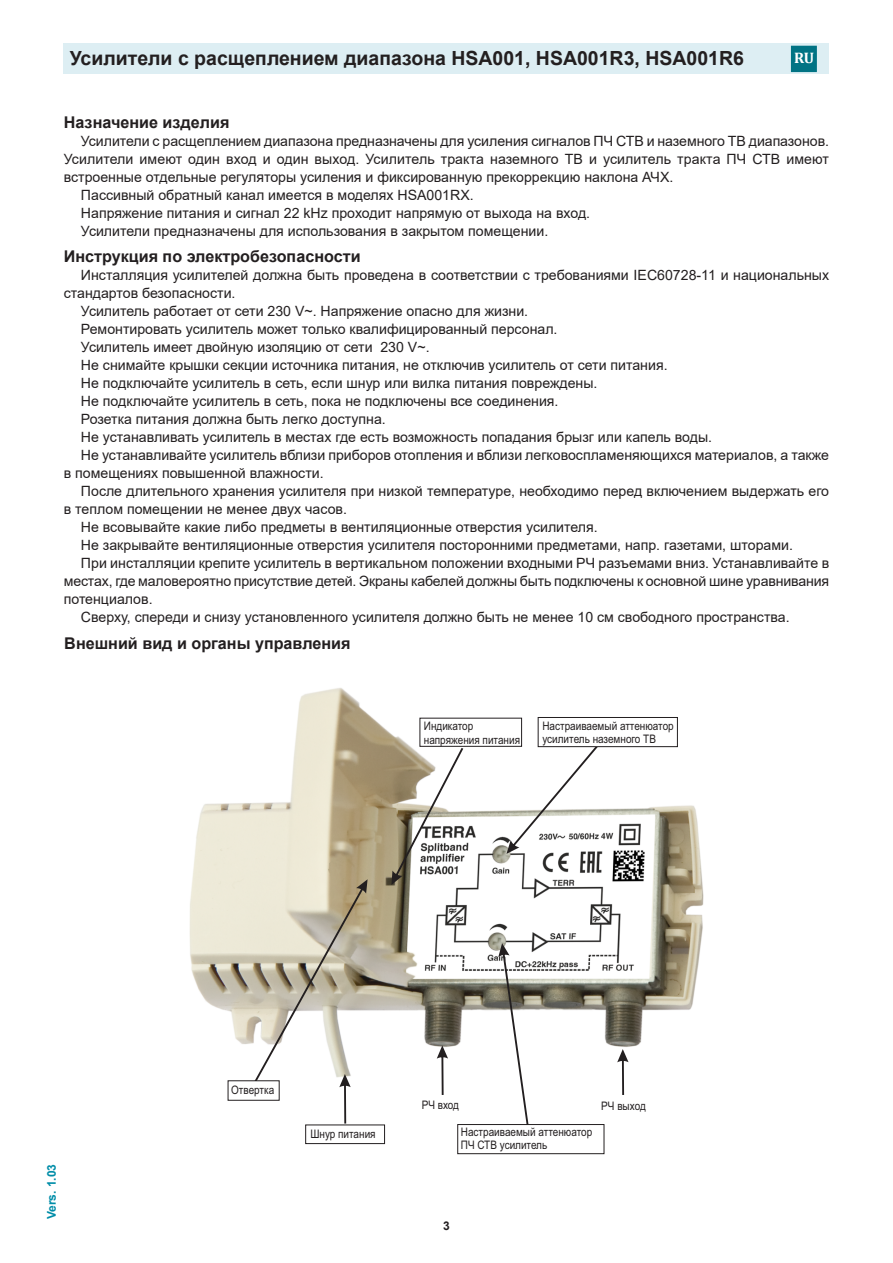
<style>
.page{position:relative;width:893px;height:1263px;background:#fff}
.page>*{position:absolute;margin:0;border:0;box-sizing:border-box;transform-origin:0 0}
.t1{font:700 19.5px "Arial";color:#231f20}
.Body_Text_2{font:700 16.2px "Arial";color:#231f20}
.heading_2{font:700 16.2px "Arial";color:#231f20}
.t2{font:700 15.3px "Cambria";color:#fff}
.Normal__Web{font:14.1px/18px "Arial";color:#231f20}
.t3{font:700 12px "Arial";color:#008da8}
.t4{font:700 12px "Arial";color:#231f20}
.t5{font:11.7px/13px "Arial";color:#231f20;scale:.85 1}
</style>
<div class="page">
<div style="left:64px;top:44px;width:765px;height:30px;background:#ddeef3"></div>
<div style="left:791px;top:46px;width:26px;height:26px;background:#017384"></div>
<img style="left:189px;top:688px;width:515px;height:371px">
<div style="left:457px;top:1124px;width:147px;height:30px;border:1px solid #231f20"></div>
<div style="left:305px;top:1124px;width:80px;height:20px;border:1px solid #231f20"></div>
<svg style="left:506px;top:746px;width:92px;height:108px"></svg>
<div style="left:538px;top:717px;width:139px;height:30px;background:#fff"></div>
<div style="left:538px;top:717px;width:140px;height:30px;border:1px solid #231f20"></div>
<svg style="left:391px;top:748px;width:72px;height:137px"></svg>
<div style="left:420px;top:718px;width:102px;height:28px;background:#fff"></div>
<div style="left:420px;top:718px;width:102px;height:29px;border:1px solid #231f20"></div>
<svg style="left:617px;top:1049px;width:12px;height:46px"></svg>
<svg style="left:498px;top:943px;width:30px;height:182px"></svg>
<svg style="left:437px;top:1045px;width:11px;height:50px"></svg>
<div style="left:228px;top:1080px;width:52px;height:21px;border:1px solid #231f20"></div>
<svg style="left:254px;top:879px;width:114px;height:244px"></svg>
<p class="t1" style="left:70px;top:45px;width:676px">Усилители с расщеплением диапазона HSA001, HSA001R3, HSA001R6</p>
<p class="t2" style="left:794px;top:47px;width:22px">RU</p>
<p class="heading_2" style="left:64px;top:111px;width:167px">Назначение изделия</p>
<p class="Normal__Web" style="left:64px;top:132px;width:767px;text-align:justify;text-indent:17px">Усилители с расщеплением диапазона предназначены для усиления сигналов ПЧ СТВ и наземного ТВ диапазонов.<br>Усилители имеют один вход и один выход. Усилитель трактa наземного ТВ и усилитель трактa ПЧ СТВ имеют встроенные отдельные регуляторы усиления и фиксированную прекоррекцию наклона АЧХ.</p>
<p class="Normal__Web" style="left:81px;top:186px;width:394px">Пассивный обратный канал имеется в моделях HSA001RX.</p>
<p class="Normal__Web" style="left:81px;top:204px;width:511px">Напряжениe питания и сигнал 22 kHz проходит напрямую от выхода на вход.</p>
<p class="Normal__Web" style="left:81px;top:222px;width:469px">Усилители предназначены для использования в закрытом помещении.</p>
<p class="Body_Text_2" style="left:64px;top:245px;width:298px">Инструкция по электробезопасности</p>
<p class="Normal__Web" style="left:64px;top:266px;width:767px;text-indent:17px">Инсталляция усилителей должна быть проведена в соответствии с требованиями IEC60728-11 и национальных стандартов безопасности.</p>
<p class="Normal__Web" style="left:81px;top:302px;width:449px">Усилитель работает от сети 230 V~. Напряжение опасно для жизни.</p>
<p class="Normal__Web" style="left:81px;top:320px;width:478px">Ремонтировать усилитель может только квалифицированный персонал.</p>
<p class="Normal__Web" style="left:81px;top:338px;width:350px">Усилитель имеет двойную изоляцию от сети 230 V~.</p>
<p class="Normal__Web" style="left:81px;top:356px;width:588px">Не снимайте крышки секции источника питания, не отключив усилитель от сети питания.</p>
<p class="Normal__Web" style="left:81px;top:374px;width:518px">Не подключайте усилитель в сеть, если шнур или вилка питания повреждены.</p>
<p class="Normal__Web" style="left:81px;top:392px;width:479px">Не подключайте усилитель в сеть, пока не подключены все соединения.</p>
<p class="Normal__Web" style="left:81px;top:410px;width:306px">Розетка питания должна быть легко доступна.</p>
<p class="Normal__Web" style="left:81px;top:428px;width:633px">Не устанавливать усилитель в местах где есть возможность попадания брызг или капель воды.</p>
<p class="Normal__Web" style="left:64px;top:446px;width:767px;text-indent:17px">Не устанавливайте усилитель вблизи приборов отопления и вблизи легковоспламеняющихся материалов, а также в помещениях повышенной влажности.</p>
<p class="Normal__Web" style="left:64px;top:482px;width:767px;text-indent:17px">После длительного хранения усилителя при низкой температуре, необходимо перед включением выдержать его в теплом помещении не менее двух часов.</p>
<p class="Normal__Web" style="left:81px;top:518px;width:518px">Не всовывайте какие либо предметы в вентиляционные отверстия усилителя.</p>
<p class="Normal__Web" style="left:81px;top:536px;width:713px">Не закрывайте вентиляционные отверстия усилителя посторонними предметами, напр. газетами, шторами.</p>
<p class="Normal__Web" style="left:64px;top:554px;width:767px;text-align:justify;text-indent:17px">При инсталляции крепите усилитель в вертикальном положении входными РЧ разъемами вниз. Устанавливайте в местах, где маловероятно присутствие детей. Экраны кабелей должны быть подключены к основной шине уравнивания потенциалов.</p>
<p class="Normal__Web" style="left:81px;top:608px;width:710px">Сверху, cпереди и cнизу установленного усилителя должно быть не менее 10 см свободного пространства.</p>
<p class="Body_Text_2" style="left:64px;top:632px;width:288px">Внешний вид и органы управления</p>
<p class="t3" style="left:43px;top:1219px;width:57px;rotate:-90deg">Vers. 1.03</p>
<p class="t5" style="left:424px;top:720px;width:115px">Индикатор напряжения питания</p>
<p class="t5" style="left:542px;top:719px;width:156px">Настраиваемый аттенюатор усилитель наземного ТВ</p>
<p class="t5" style="left:231px;top:1084px;width:52px">Отвертка</p>
<p class="t5" style="left:310px;top:1127px;width:78px">Шнур питания</p>
<p class="t5" style="left:422px;top:1098px;width:45px">РЧ вход</p>
<p class="t5" style="left:601px;top:1099px;width:54px">РЧ выход</p>
<p class="t5" style="left:461px;top:1125px;width:156px">Настраиваемый аттенюатор<br>ПЧ СТВ усилитель</p>
<p class="t4" style="left:443px;top:1217px;width:8px">3</p>
</div>
